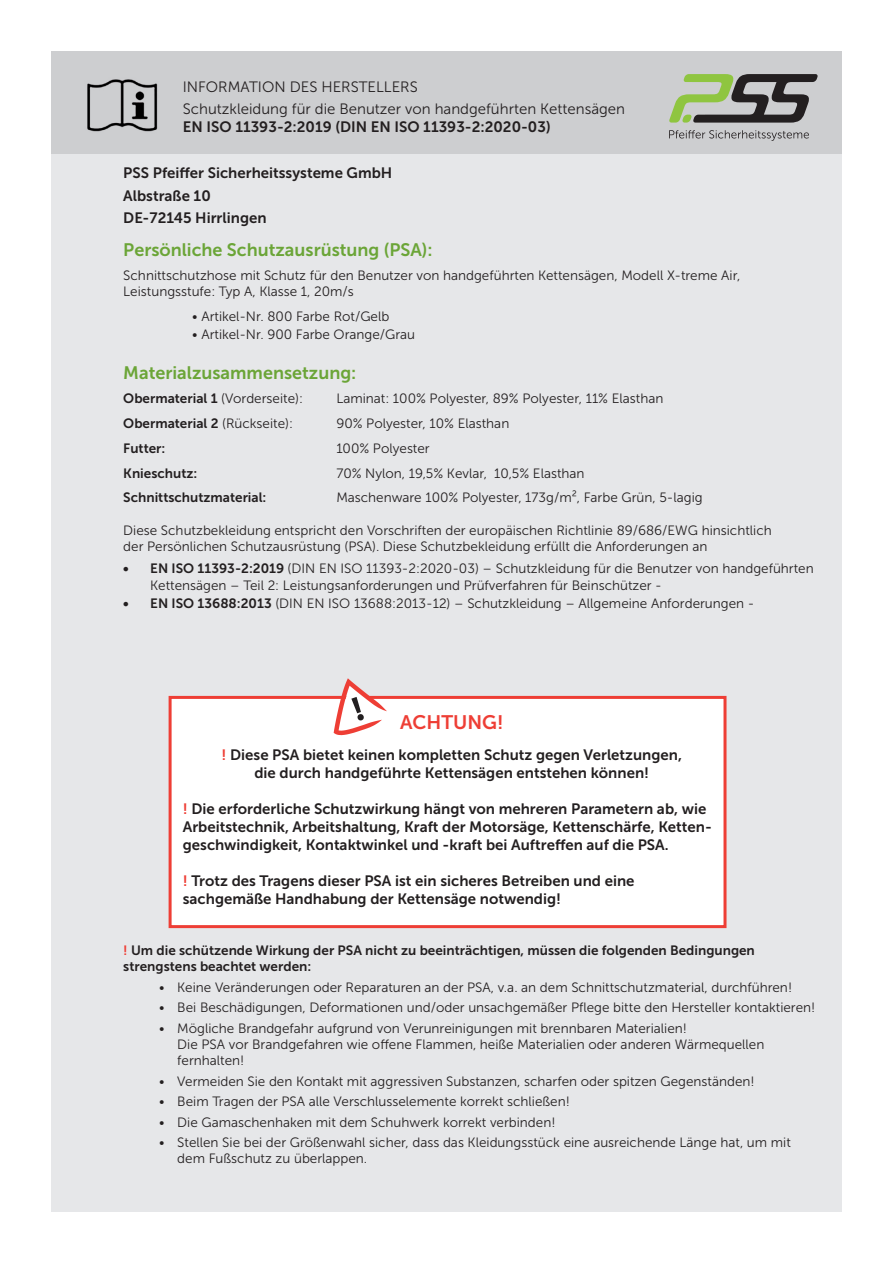
<style>
.page{position:relative;width:893px;height:1263px;background:#fff}
.page>*{position:absolute;margin:0;border:0;box-sizing:border-box;transform-origin:0 0}
.Fließtext{font:19.5px "Museo Sans 700";color:#ee3e35}
.Fließtext-2{font:18px "Museo Sans 700";color:#6ba537}
.Fließtext-3{font:15px/18px "Museo Sans 700";color:#231f20}
.Fließtext-4{font:15px "Museo Sans 300";color:#231f20}
.Fließtext-5{font:13.5px/16.2px "Museo Sans 300";color:#231f20}
.Fließtext-6{font:13.5px/16.2px "Museo Sans 700";color:#231f20}
.s1{font-family:"Museo Sans 700"}
.s2{font-family:"Museo Sans 300"}
.s3{color:#ee3e35}
</style>
<div class="page">
<div style="left:51px;top:51px;width:791px;height:1161px;background:#e6e7e9"></div>
<div style="left:51px;top:51px;width:791px;height:102px;background:#cdced0"></div>
<img style="left:87px;top:79px;width:71px;height:53px">
<svg style="left:669px;top:130px;width:140px;height:11px"></svg>
<svg style="left:669px;top:74px;width:149px;height:49px"></svg>
<div style="left:169px;top:696px;width:557px;height:232px;background:#fff;border:3px solid #ee3e35"></div>
<svg style="left:334px;top:678px;width:57px;height:57px"></svg>
<p class="Fließtext-4" style="left:183px;top:79px;width:236px">INFORMATION DES HERSTELLERS</p>
<p class="Fließtext-4" style="left:183px;top:101px;width:444px">Schutzkleidung für die Benutzer von handgeführten Kettensägen</p>
<p class="Fließtext-3" style="left:183px;top:118px;width:369px">EN ISO 11393-2:2019 (DIN EN ISO 11393-2:2020-03)</p>
<p class="Fließtext-3" style="left:123px;top:164px;width:270px">PSS Pfeiffer Sicherheitssysteme GmbH</p>
<p class="Fließtext-3" style="left:123px;top:186px;width:89px">Albstraße 10</p>
<p class="Fließtext-3" style="left:123px;top:209px;width:145px">DE-72145 Hirrlingen</p>
<p class="Fließtext-2" style="left:123px;top:239px;width:311px">Persönliche Schutzausrüstung (PSA):</p>
<p class="Fließtext-5" style="left:123px;top:268px;width:618px">Schnittschutzhose mit Schutz für den Benutzer von handgeführten Kettensägen, Modell X-treme Air,<br>Leistungsstufe: Typ A, Klasse 1, 20m/s</p>
<p class="Fließtext-5" style="left:192px;top:308px;width:199px">• Artikel-Nr. 800 Farbe Rot/Gelb</p>
<p class="Fließtext-5" style="left:192px;top:326px;width:224px">• Artikel-Nr. 900 Farbe Orange/Grau</p>
<p class="Fließtext-2" style="left:123px;top:362px;width:235px">Materialzusammensetzung:</p>
<p class="Fließtext-5" style="left:123px;top:391px;width:181px"><span class="s1">Obermaterial 1</span> (Vorderseite):</p>
<p class="Fließtext-5" style="left:336px;top:391px;width:329px">Laminat: 100% Polyester, 89% Polyester, 11% Elasthan</p>
<p class="Fließtext-6" style="left:123px;top:415px;width:171px">Obermaterial 2 <span class="s2">(Rückseite):</span></p>
<p class="Fließtext-5" style="left:336px;top:415px;width:174px">90% Polyester, 10% Elasthan</p>
<p class="Fließtext-6" style="left:123px;top:440px;width:44px">Futter:</p>
<p class="Fließtext-5" style="left:336px;top:440px;width:95px">100% Polyester</p>
<p class="Fließtext-6" style="left:123px;top:465px;width:76px">Knieschutz:</p>
<p class="Fließtext-5" style="left:336px;top:465px;width:250px">70% Nylon, 19,5% Kevlar, 10,5% Elasthan</p>
<p class="Fließtext-6" style="left:123px;top:489px;width:145px">Schnittschutzmaterial:</p>
<p class="Fließtext-5" style="left:336px;top:490px;width:368px">Maschenware 100% Polyester, 173g/m², Farbe Grün, 5-lagig</p>
<p class="Fließtext-5" style="left:123px;top:522px;width:650px">Diese Schutzbekleidung entspricht den Vorschriften der europäischen Richtlinie 89/686/EWG hinsichtlich der Persönlichen Schutzausrüstung (PSA). Diese Schutzbekleidung erfüllt die Anforderungen an</p>
<p class="Fließtext-5" style="left:150px;top:561px;width:665px;text-indent:-27px"><span class="s1">• EN ISO 11393-2:2019</span> (DIN EN ISO 11393-2:2020-03) – Schutzkleidung für die Benutzer von handgeführten<br>Kettensägen – Teil 2: Leistungsanforderungen und Prüfverfahren für Beinschützer -</p>
<p class="Fließtext-5" style="left:123px;top:595px;width:633px"><span class="s1">• EN ISO 13688:2013</span> (DIN EN ISO 13688:2013-12) – Schutzkleidung – Allgemeine Anforderungen -</p>
<p class="Fließtext" style="left:400px;top:711px;width:105px">ACHTUNG!</p>
<p class="Fließtext-3" style="left:222px;top:746px;width:462px;text-align:center"><span class="s3">!</span> Diese PSA bietet keinen kompletten Schutz gegen Verletzungen, die durch handgeführte Kettensägen entstehen können!</p>
<p class="Fließtext-3" style="left:183px;top:800px;width:531px"><span class="s3">!</span> Die erforderliche Schutzwirkung hängt von mehreren Parametern ab, wie<br>Arbeitstechnik, Arbeitshaltung, Kraft der Motorsäge, Kettenschärfe, Ketten&shy;geschwindigkeit, Kontaktwinkel und -kraft bei Auftreffen auf die PSA.</p>
<p class="Fließtext-3" style="left:183px;top:872px;width:453px"><span class="s3">!</span> Trotz des Tragens dieser PSA ist ein sicheres Betreiben und eine sachgemäße Handhabung der Kettensäge notwendig!</p>
<p class="Fließtext-6" style="left:123px;top:942px;width:633px"><span class="s3">!</span> Um die schützende Wirkung der PSA nicht zu beeinträchtigen, müssen die folgenden Bedingungen strengstens beachtet werden:</p>
<p class="Fließtext-5" style="left:159px;top:979px;width:634px">• Keine Veränderungen oder Reparaturen an der PSA, v.a. an dem Schnittschutzmaterial, durchführen!</p>
<p class="Fließtext-5" style="left:159px;top:1000px;width:657px">• Bei Beschädigungen, Deformationen und/oder unsachgemäßer Pflege bitte den Hersteller kontaktieren!</p>
<p class="Fließtext-5" style="left:177px;top:1020px;width:589px;text-indent:-18px">• Mögliche Brandgefahr aufgrund von Verunreinigungen mit brennbaren Materialien!<br>Die PSA vor Brandgefahren wie offene Flammen, heiße Materialien oder anderen Wärmequellen fernhalten!</p>
<p class="Fließtext-5" style="left:159px;top:1073px;width:597px">• Vermeiden Sie den Kontakt mit aggressiven Substanzen, scharfen oder spitzen Gegenständen!</p>
<p class="Fließtext-5" style="left:159px;top:1093px;width:412px">• Beim Tragen der PSA alle Verschlusselemente korrekt schließen!</p>
<p class="Fließtext-5" style="left:159px;top:1114px;width:398px">• Die Gamaschenhaken mit dem Schuhwerk korrekt verbinden!</p>
<p class="Fließtext-5" style="left:177px;top:1134px;width:615px;text-indent:-18px">• Stellen Sie bei der Größenwahl sicher, dass das Kleidungsstück eine ausreichende Länge hat, um mit dem Fußschutz zu überlappen.</p>
</div>
